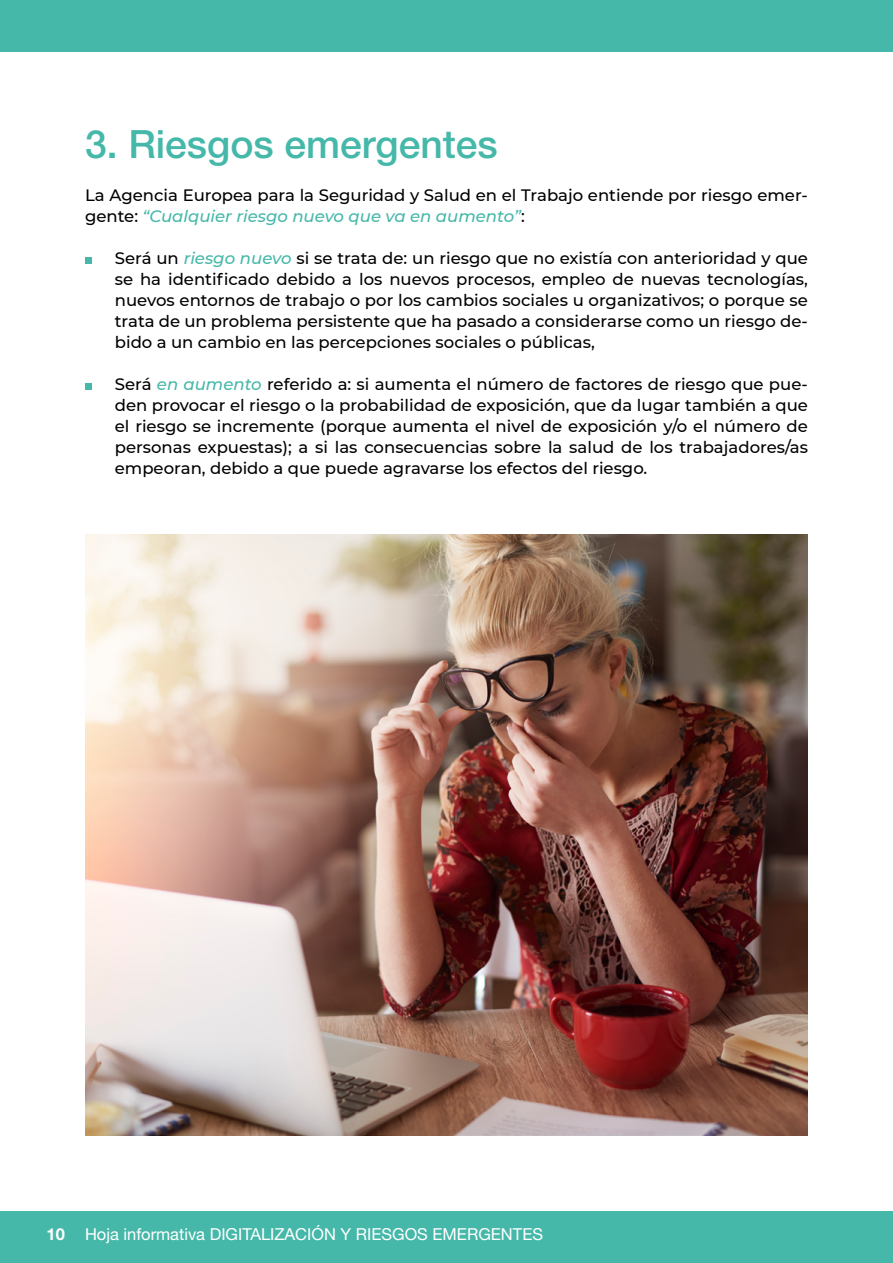
<style>
.page{position:relative;width:893px;height:1263px;background:#fff}
.page>*{position:absolute;margin:0;border:0;box-sizing:border-box;transform-origin:0 0}
.t1{font:500 39px "Helvetica Neue";color:#45b8a9}
.t2{font:500 16.5px/21px "Montserrat";color:#000;text-align:justify}
.t3{font:16.5px "Helvetica Neue";color:#fff}
.s1{font-style:italic;color:#45b8a9}
.s2{font-weight:700}
</style>
<div class="page">
<div style="left:0;top:1212px;width:893px;height:51px;background:#45b8a9"></div>
<div style="left:0;top:0;width:893px;height:51px;background:#45b8a9"></div>
<svg style="left:85px;top:258px;width:6px;height:6px"></svg>
<svg style="left:85px;top:384px;width:6px;height:6px"></svg>
<img style="left:85px;top:534px;width:723px;height:601px">
<h1 class="t1" style="left:85px;top:121px;width:414px">3. Riesgos emergentes</h1>
<p class="t2" style="left:85px;top:184px;width:724px">La Agencia Europea para la Seguridad y Salud en el Trabajo entiende por riesgo emer&shy;gente: <span class="s1">“Cualquier riesgo nuevo que va en aumento”</span>:</p>
<p class="t2" style="left:115px;top:247px;width:695px">Será un <span class="s1">riesgo nuevo</span> si se trata de: un riesgo que no existía con anterioridad y que se ha identificado debido a los nuevos procesos, empleo de nuevas tecnologías, nuevos entornos de trabajo o por los cambios sociales u organizativos; o porque se trata de un problema persistente que ha pasado a considerarse como un riesgo de&shy;bido a un cambio en las percepciones sociales o públicas,</p>
<p class="t2" style="left:115px;top:373px;width:695px">Será <span class="s1">en aumento</span> referido a: si aumenta el número de factores de riesgo que pue&shy;den provocar el riesgo o la probabilidad de exposición, que da lugar también a que el riesgo se incremente (porque aumenta el nivel de exposición y/o el número de personas expuestas); a si las consecuencias sobre la salud de los trabajadores/as empeoran, debido a que puede agravarse los efectos del riesgo.</p>
<p class="t3" style="left:47px;top:1224px;width:498px"><span class="s2">10</span> Hoja informativa DIGITALIZACIÓN Y RIESGOS EMERGENTES</p>
</div>
